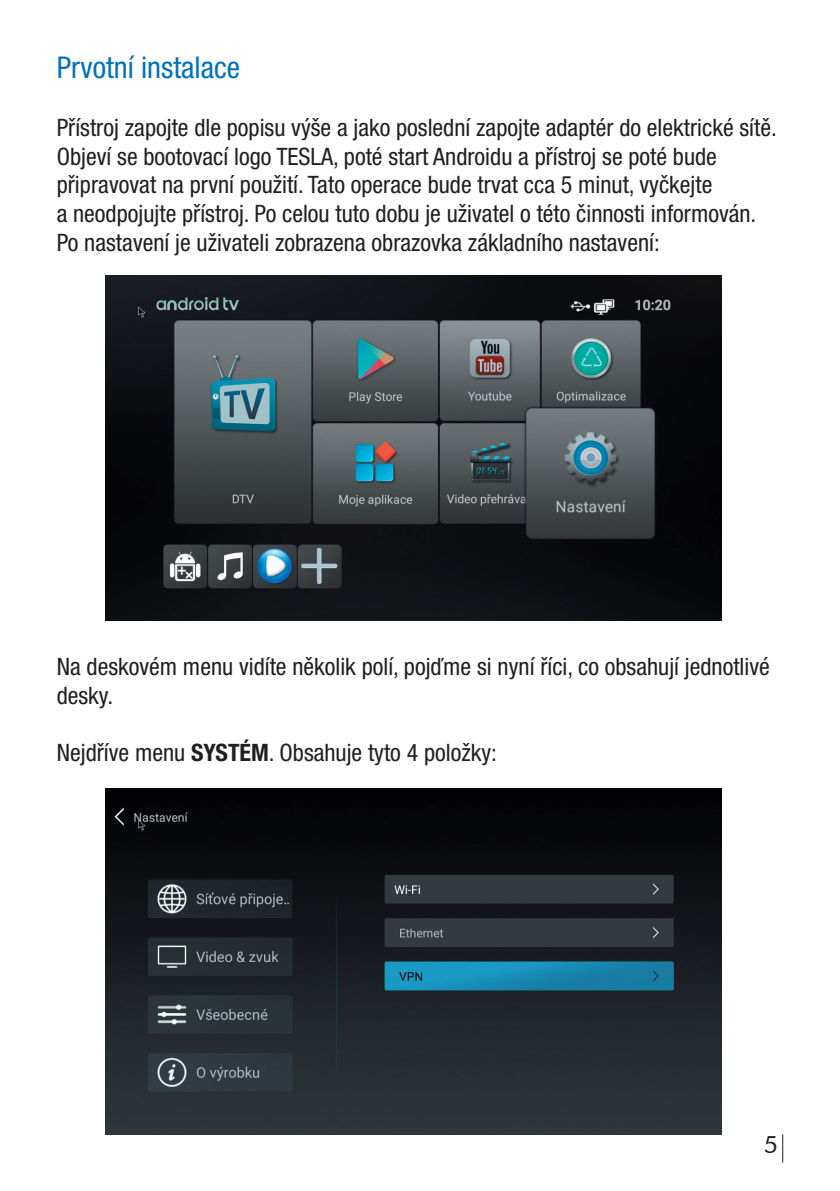
<style>
.page{position:relative;width:840px;height:1191px;background:#fff}
.page>*{position:absolute;margin:0;border:0;box-sizing:border-box;transform-origin:0 0}
.t1{font:condensed 30px "Helvetica Neue LT Pro";color:#0072bc}
.t2{font:condensed 24px/28.8px "Helvetica Neue LT Pro";color:#231f20}
.t3{font:24px "Futura BT";color:#231f20}
.s1{font-weight:700}
</style>
<div class="page">
<img style="left:106px;top:275px;width:614px;height:346px">
<img style="left:106px;top:788px;width:614px;height:346px">
<p class="t1" style="left:57px;top:50px;width:185px">Prvotní instalace</p>
<p class="t2" style="left:57px;top:113px;width:721px">Přístroj zapojte dle popisu výše a jako poslední zapojte adaptér do elektrické sítě.<br>Objeví se bootovací logo TESLA, poté start Androidu a přístroj se poté bude připravovat na první použití. Tato operace bude trvat cca 5 minut, vyčkejte<br>a neodpojujte přístroj. Po celou tuto dobu je uživatel o této činnosti informován.<br>Po nastavení je uživateli zobrazena obrazovka základního nastavení:</p>
<p class="t2" style="left:57px;top:652px;width:714px">Na deskovém menu vidíte několik polí, pojďme si nyní říci, co obsahují jednotlivé desky.</p>
<p class="t2" style="left:57px;top:738px;width:441px">Nejdříve menu <span class="s1">SYSTÉM</span>. Obsahuje tyto 4 položky:</p>
<p class="t3" style="left:763px;top:1129px;width:16px">5</p>
</div>
